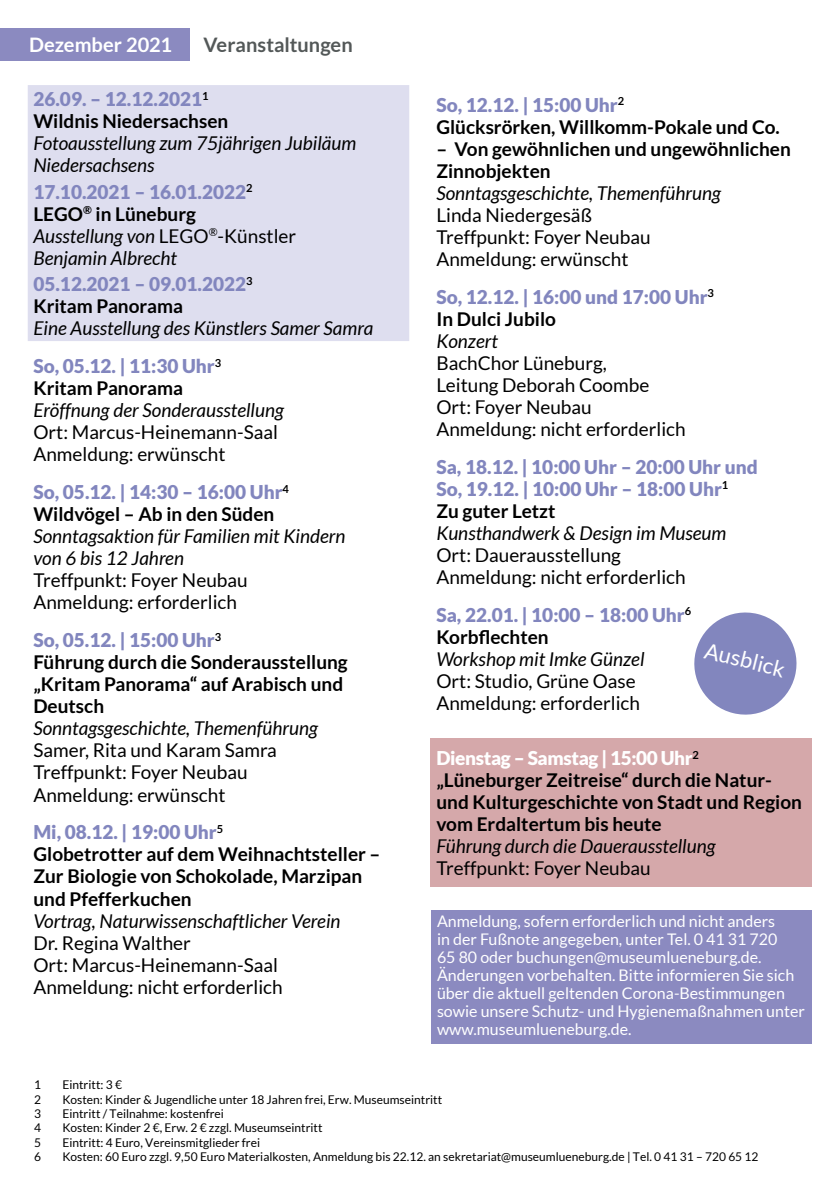
<style>
.page{position:relative;width:840px;height:1191px;background:#fff}
.page>*{position:absolute;margin:0;border:0;box-sizing:border-box;transform-origin:0 0}
.t1{font:22px "Lato";color:#fff}
.t2{font:700 20px "Lato";color:#535858}
.t3{font:700 20px "Lato";letter-spacing:.005em;color:#fff}
.t4{font:19px/22px "Lato";color:#000}
.t5{font:700 19px/22px "Lato";color:#000}
.t6{font:italic 19px/22px "Lato";color:#000}
.t7{font:900 19px/22px "Lato";color:#8286be}
.t8{font:16px/18px "Lato";color:#fff}
.t9{font:12px "Lato";color:#000}
.s1{font-weight:900;color:#8286be}
.s2{font-weight:900;font-style:normal;color:#8286be}
.s3{font-weight:700;font-style:normal}
.s4{font-style:normal}
.s5{font-weight:700;color:#000}
.s6{font-weight:900;color:#fff}
</style>
<div class="page">
<div style="left:0;top:28px;width:189px;height:33px;background:#8b8ac0"></div>
<div style="left:28px;top:85px;width:381px;height:256px;background:#dedeef"></div>
<div style="left:430px;top:738px;width:381px;height:148px;background:#d5a8aa"></div>
<div style="left:431px;top:910px;width:380px;height:133px;background:#8b8ac0"></div>
<svg style="left:694px;top:612px;width:103px;height:103px"></svg>
<p class="t3" style="left:29px;top:33px;width:144px">Dezember 2021</p>
<p class="t2" style="left:203px;top:33px;width:151px">Veranstaltungen</p>
<p class="t5" style="left:33px;top:88px;width:196px"><span class="s1">26.09. – 12.12.2021</span><sup>1<br></sup>Wildnis Niedersachsen</p>
<p class="t6" style="left:33px;top:133px;width:324px">Fotoausstellung zum 75jährigen Jubiläum<br>Niedersachsens</p>
<p class="t6" style="left:33px;top:181px;width:264px"><span class="s2">17.10.2021 – 16.01.2022</span><sup>2<br></sup><span class="s3">LEGO</span><sup>®</sup> <span class="s3">in Lüneburg<br></span>Ausstellung von <span class="s4">LEGO</span><sup>®</sup><span class="s4">-Künstler<br></span>Benjamin Albrecht</p>
<p class="t7" style="left:33px;top:273px;width:221px">05.12.2021 – 09.01.2022<sup>3<br></sup><span class="s5">Kritam Panorama</span></p>
<p class="t6" style="left:33px;top:310px;width:341px;line-height:38px">Eine Ausstellung des Künstlers Samer Samra<br><span class="s2">So, 05.12. | 11:30 Uhr</span><sup>3</sup></p>
<p class="t5" style="left:33px;top:377px;width:151px">Kritam Panorama</p>
<p class="t6" style="left:33px;top:400px;width:252px">Eröffnung der Sonderausstellung</p>
<p class="t4" style="left:33px;top:421px;width:246px">Ort: Marcus-Heinemann-Saal<br>Anmeldung: erwünscht</p>
<p class="t7" style="left:33px;top:481px;width:257px">So, 05.12. | 14:30 – 16:00 Uhr<sup>4<br></sup><span class="s5">Wildvögel – Ab in den Süden</span></p>
<p class="t6" style="left:33px;top:526px;width:313px">Sonntagsaktion für Familien mit Kindern von 6 bis 12 Jahren</p>
<p class="t4" style="left:33px;top:569px;width:216px">Treffpunkt: Foyer Neubau<br>Anmeldung: erforderlich</p>
<p class="t5" style="left:33px;top:629px;width:316px"><span class="s1">So, 05.12. | 15:00 Uhr</span><sup>3<br></sup>Führung durch die Sonderausstellung „Kritam Panorama“ auf Arabisch und<br>Deutsch</p>
<p class="t6" style="left:33px;top:718px;width:286px">Sonntagsgeschichte, Themenführung</p>
<p class="t4" style="left:33px;top:739px;width:245px">Samer, Rita und Karam Samra<br>Treffpunkt: Foyer Neubau<br>Anmeldung: erwünscht</p>
<p class="t5" style="left:33px;top:821px;width:348px"><span class="s1">Mi, 08.12. | 19:00 Uhr</span><sup>5<br></sup>Globetrotter auf dem Weihnachtsteller –<br>Zur Biologie von Schokolade, Marzipan und Pfefferkuchen</p>
<p class="t6" style="left:33px;top:910px;width:308px">Vortrag, Naturwissenschaftlicher Verein</p>
<p class="t4" style="left:33px;top:931px;width:251px">Dr. Regina Walther<br>Ort: Marcus-Heinemann-Saal<br>Anmeldung: nicht erforderlich</p>
<p class="t5" style="left:436px;top:93px;width:345px"><span class="s1">So, 12.12. | 15:00 Uhr</span><sup>2<br></sup>Glücksrörken, Willkomm-Pokale und Co.</p>
<p class="t5" style="left:436px;top:137px;width:356px">– Von gewöhnlichen und ungewöhnlichen<br>Zinnobjekten</p>
<p class="t6" style="left:436px;top:182px;width:286px">Sonntagsgeschichte, Themenführung</p>
<p class="t4" style="left:436px;top:204px;width:216px">Linda Niedergesäß<br>Treffpunkt: Foyer Neubau<br>Anmeldung: erwünscht</p>
<p class="t7" style="left:436px;top:285px;width:279px">So, 12.12. | 16:00 und 17:00 Uhr<sup>3<br></sup><span class="s5">In Dulci Jubilo</span></p>
<p class="t6" style="left:436px;top:330px;width:63px">Konzert</p>
<p class="t4" style="left:436px;top:352px;width:251px">BachChor Lüneburg,<br>Leitung Deborah Coombe<br>Ort: Foyer Neubau<br>Anmeldung: nicht erforderlich</p>
<p class="t7" style="left:436px;top:455px;width:323px">Sa, 18.12. | 10:00 Uhr – 20:00 Uhr und<br>So, 19.12. | 10:00 Uhr – 18:00 Uhr<sup>1<br></sup><span class="s5">Zu guter Letzt</span></p>
<p class="t6" style="left:436px;top:522px;width:291px">Kunsthandwerk &amp; Design im Museum</p>
<p class="t4" style="left:436px;top:544px;width:251px">Ort: Dauerausstellung<br>Anmeldung: nicht erforderlich</p>
<p class="t7" style="left:436px;top:603px;width:256px">Sa, 22.01. | 10:00 – 18:00 Uhr<sup>6<br></sup><span class="s5">Korbflechten</span></p>
<p class="t6" style="left:436px;top:648px;width:209px">Workshop mit Imke Günzel</p>
<p class="t4" style="left:436px;top:670px;width:205px">Ort: Studio, Grüne Oase<br>Anmeldung: erforderlich</p>
<p class="t5" style="left:436px;top:746px;width:367px"><span class="s6">Dienstag – Samstag | 15:00 Uhr</span><sup>2 </sup>„Lüneburger Zeitreise“ durch die Natur&shy;und Kulturgeschichte von Stadt und Region vom Erdaltertum bis heute</p>
<p class="t6" style="left:436px;top:835px;width:280px">Führung durch die Dauerausstellung</p>
<p class="t4" style="left:436px;top:857px;width:216px">Treffpunkt: Foyer Neubau</p>
<p class="t8" style="left:437px;top:912px;width:369px">Anmeldung, sofern erforderlich und nicht anders<br>in der Fußnote angegeben, unter Tel. 0 41 31 720<br>65 80 oder buchungen@museumlueneburg.de.<br>Änderungen vorbehalten. Bitte informieren Sie sich über die aktuell geltenden Corona-Bestimmungen sowie unsere Schutz- und Hygienemaßnahmen unter www.museumlueneburg.de.</p>
<p class="t1" style="left:707px;top:638px;width:84px;rotate:14deg">Ausblick</p>
<p class="t9" style="left:34px;top:1078px;width:8px">1</p>
<p class="t9" style="left:62px;top:1078px;width:61px">Eintritt: 3 €</p>
<p class="t9" style="left:34px;top:1092px;width:8px">2</p>
<p class="t9" style="left:62px;top:1092px;width:381px">Kosten: Kinder &amp; Jugendliche unter 18 Jahren frei, Erw. Museumseintritt</p>
<p class="t9" style="left:34px;top:1107px;width:8px">3</p>
<p class="t9" style="left:62px;top:1107px;width:163px">Eintritt / Teilnahme: kostenfrei</p>
<p class="t9" style="left:34px;top:1121px;width:8px">4</p>
<p class="t9" style="left:62px;top:1121px;width:261px">Kosten: Kinder 2 €, Erw. 2 € zzgl. Museumseintritt</p>
<p class="t9" style="left:34px;top:1135px;width:8px">5</p>
<p class="t9" style="left:62px;top:1135px;width:199px">Eintritt: 4 Euro, Vereinsmitglieder frei</p>
<p class="t9" style="left:34px;top:1150px;width:8px">6</p>
<p class="t9" style="left:62px;top:1150px;width:697px">Kosten: 60 Euro zzgl. 9,50 Euro Materialkosten, Anmeldung bis 22.12. an sekretariat@museumlueneburg.de | Tel. 0 41 31 – 720 65 12</p>
</div>
